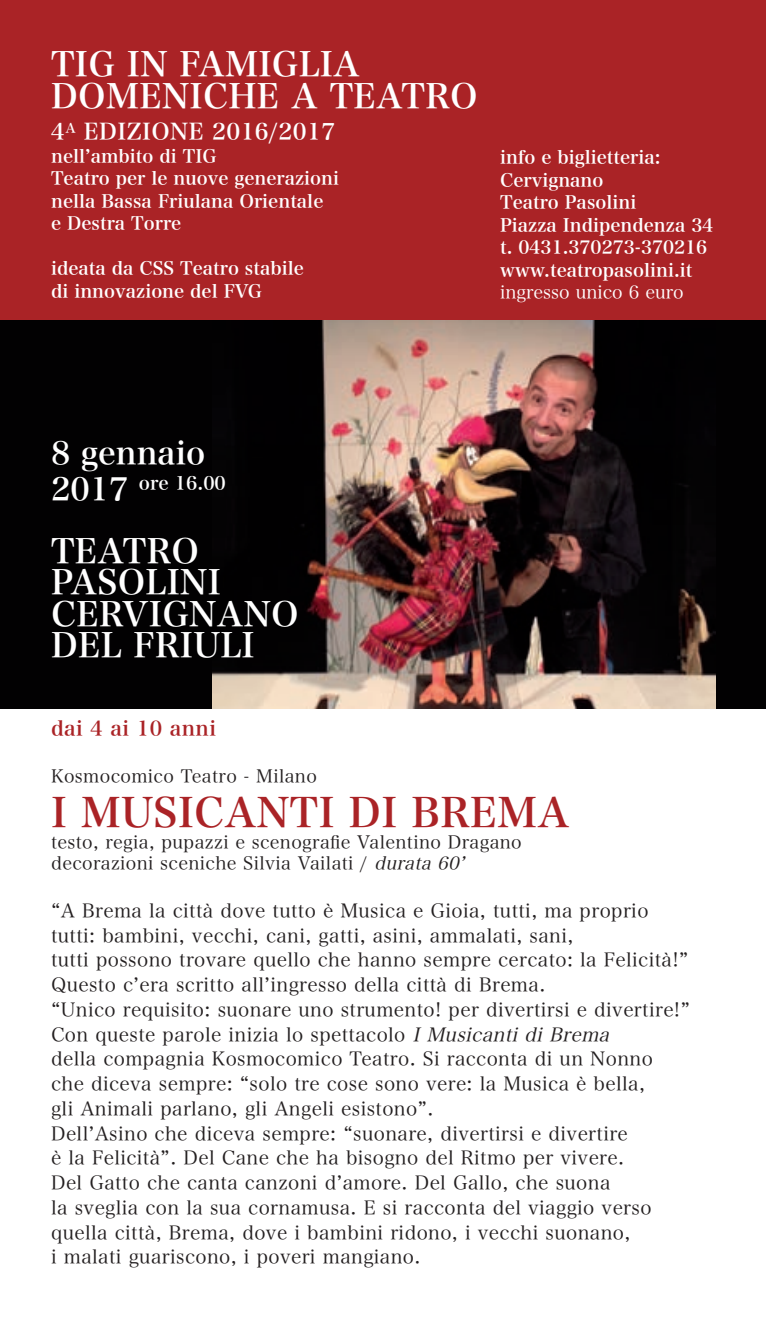
<style>
.page{position:relative;width:766px;height:1340px;background:#fff}
.page>*{position:absolute;margin:0;border:0;box-sizing:border-box;transform-origin:0 0}
.t1{font:40.5px "Hira Min Pro N W6";letter-spacing:.01em;color:#aa2326}
.t2{font:33.75px/31.5px "Hira Min Pro N W6";letter-spacing:.01em;color:#fff}
.t3{font:31.5px "Hira Min Pro W6";color:#fff}
.t4{font:22.5px "Hira Min Pro N W6";letter-spacing:.02em;color:#fff}
.t5{font:20.25px "Hira Min Pro W6";letter-spacing:.02em;color:#aa2326}
.t6{font:19.12px/24.8px "Hira Min Pro W3";letter-spacing:.02em;color:#231f20}
.t7{font:18.45px "Hira Min Pro W6";color:#fff}
.t8{font:18px/22.5px "Hira Min Pro N W6";color:#fff}
.t9{font:18px/21.4px "Hira Min Pro W3";letter-spacing:.02em;color:#231f20}
.t10{font:18px "Hira Min Pro N W3";color:#fff}
.s1{font-size:31.5px}
.s2{font-style:italic}
</style>
<div class="page">
<div style="left:0;top:319px;width:765px;height:389px;background:#020102"></div>
<img style="left:212px;top:319px;width:503px;height:389px">
<div style="left:0;top:0;width:765px;height:319px;background:#aa2326"></div>
<h2 class="t2" style="left:51px;top:46px;width:424px">TIG IN FAMIGLIA<br>DOMENICHE A TEATRO</h2>
<p class="t4" style="left:51px;top:112px;width:48px">4<sup>a</sup> edi</p>
<p class="t4" style="left:127px;top:112px;width:210px">zione 2016/2017</p>
<p class="t8" style="left:51px;top:143px;width:289px">nell’ambito di TIG<br>Teatro per le nuove generazioni nella Bassa Friulana Orientale<br>e Destra Torre</p>
<p class="t8" style="left:51px;top:256px;width:254px">ideata da CSS Teatro stabile di innovazione del FVG</p>
<p class="t8" style="left:500px;top:145px;width:215px">info e biglietteria:<br>Cervignano<br>Teatro Pasolini<br>Piazza Indipendenza 34 t. 0431.370273-370216 www.teatropasolini.it</p>
<p class="t10" style="left:500px;top:277px;width:185px">ingresso unico 6 euro</p>
<h3 class="t3" style="left:51px;top:425px;width:156px">8 gennaio</h3>
<p class="t7" style="left:51px;top:467px;width:176px"><span class="s1">2017</span> ore 16.00</p>
<h2 class="t2" style="left:51px;top:533px;width:49px">Teatr</h2>
<h2 class="t2" style="left:51px;top:533px;width:166px;text-indent:120px">o<br>Pas olini<br>Cervignan</h2>
<h2 class="t2" style="left:271px;top:596px;width:29px">o</h2>
<h2 class="t2" style="left:51px;top:627px;width:127px">del Friu</h2>
<h2 class="t2" style="left:220px;top:627px;width:33px">li</h2>
<p class="t5" style="left:51px;top:710px;width:167px">dai 4 ai 10 anni</p>
<p class="t9" style="left:51px;top:763px;width:267px">Kosmocomico Teatro - Milano</p>
<h1 class="t1" style="left:51px;top:776px;width:519px">I MUSICANTI DI BREMA</h1>
<p class="t9" style="left:51px;top:830px;width:472px">testo, regia, pupazzi e scenografie Valentino Dragano decorazioni sceniche Silvia Vailati / <span class="s2">durata60’</span></p>
<p class="t6" style="left:51px;top:896px;width:640px">“A Brema la città dove tutto è Musica e Gioia, tutti, ma proprio tutti: bambini, vecchi, cani, gatti, asini, ammalati, sani,<br>tutti possono trovare quello che hanno sempre cercato: la Felicità!” Questo c’era scritto all’ingresso della città di Brema.<br>“Unico requisito: suonare uno strumento! per divertirsi e divertire!” Con queste parole inizia lo spettacolo <span class="s2">IMusicantidiBrema<br></span>della compagnia Kosmocomico Teatro. Si racconta di un Nonno che diceva sempre: “solo tre cose sono vere: la Musica è bella,<br>gli Animali parlano, gli Angeli esistono”.<br>Dell’Asino che diceva sempre: “suonare, divertirsi e divertire<br>è la Felicità”. Del Cane che ha bisogno del Ritmo per vivere.<br>Del Gatto che canta canzoni d’amore. Del Gallo, che suona<br>la sveglia con la sua cornamusa. E si racconta del viaggio verso quella città, Brema, dove i bambini ridono, i vecchi suonano,<br>i malati guariscono, i poveri mangiano.</p>
</div>
